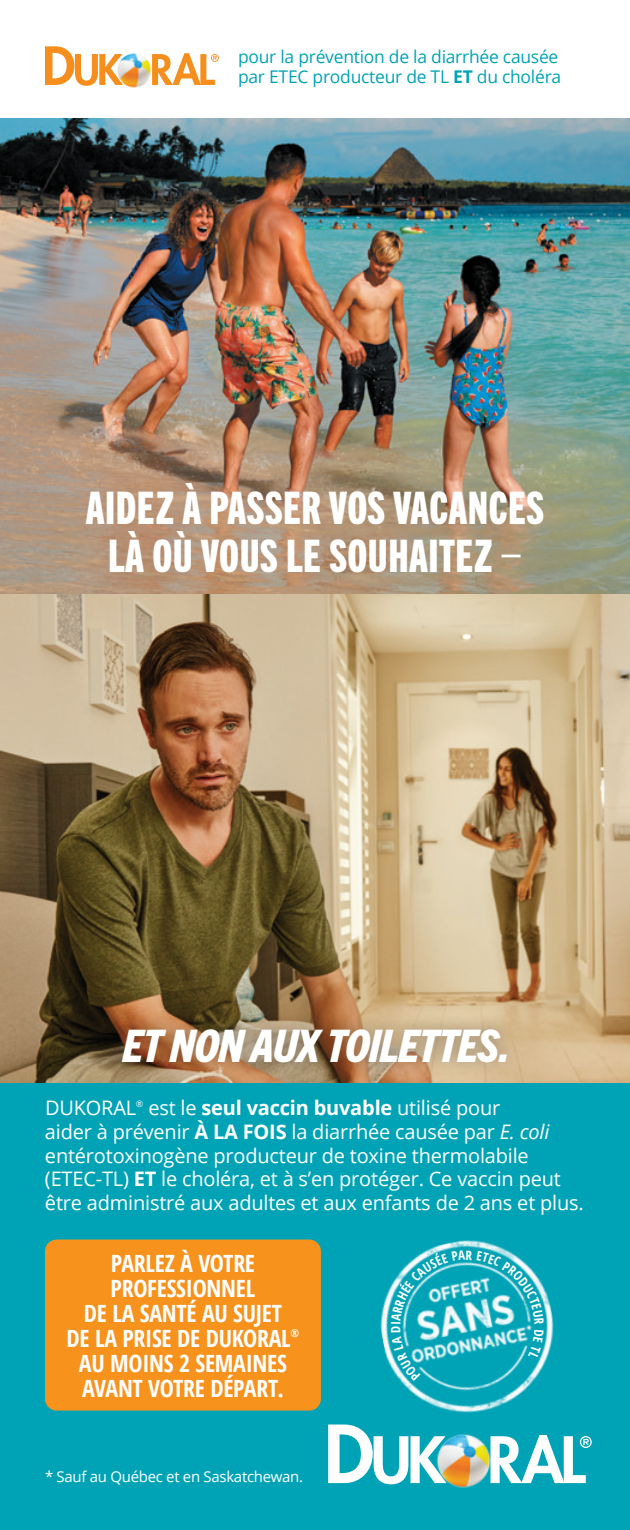
<style>
.page{position:relative;width:630px;height:1530px;background:#fff}
.page>*{position:absolute;margin:0;border:0;box-sizing:border-box;transform-origin:0 0}
.t1{font:45px/47.5px "Trade Gothic Next LT Pro Hv Cm";letter-spacing:.01em;color:#fff;text-align:center}
.t2{font:italic 800 condensed 45px "Trade Gothic Next LT Pro";letter-spacing:-.025em;color:#fff}
.t3{font:700 condensed 23.75px/25px "Open Sans";letter-spacing:-.01em;color:#fff;text-align:center}
.t4{font:20px/23.8px "Open Sans";letter-spacing:-.01em;color:#fff}
.t5{font:17.5px/20px "Open Sans";letter-spacing:-.015em;color:#00a3b6}
.t6{font:15px "Open Sans";letter-spacing:-.02em;color:#fff}
.t7{font:9px "Open Sans";color:#fff}
.s1{font-weight:700}
.s2{font-style:italic}
</style>
<div class="page">
<img style="left:0;top:594px;width:630px;height:490px">
<img style="left:0;top:119px;width:630px;height:475px">
<div style="left:0;top:1084px;width:630px;height:446px;background:#00a3b6"></div>
<div style="left:45px;top:1240px;width:276px;height:171px;background:#f7931d;border-radius:12px"></div>
<svg style="left:328px;top:1425px;width:105px;height:60px"></svg>
<svg style="left:493px;top:1435px;width:99px;height:49px"></svg>
<img style="left:433px;top:1434px;width:60px;height:54px">
<div style="left:107px;top:1013px;width:415px;height:65px;background:#231f20;opacity:.35"></div>
<svg style="left:45px;top:46px;width:69px;height:40px"></svg>
<svg style="left:154px;top:53px;width:65px;height:32px"></svg>
<img style="left:114px;top:53px;width:40px;height:35px">
<img style="left:366px;top:1240px;width:188px;height:188px">
<svg style="left:391px;top:1250px;width:153px;height:131px"></svg>
<p class="t5" style="left:238px;top:46px;width:325px">pour la prévention de la diarrhée causée par ETEC producteur de TL <span class="s1">ET</span> du choléra</p>
<h1 class="t1" style="left:86px;top:482px;width:460px">AIDEZ À PASSER VOS VACANCES<br>LÀ OÙ VOUS LE SOUHAITEZ –</h1>
<h1 class="t2" style="left:122px;top:1015px;width:390px">ET NON AUX TOILETTES.</h1>
<p class="t4" style="left:45px;top:1095px;width:93px">DUKORAL</p>
<p class="t7" style="left:136px;top:1098px;width:9px">®</p>
<p class="t4" style="left:45px;top:1095px;width:540px;text-indent:103px">est le <span class="s1">seul vaccin buvable</span> utilisé pour<br>aider à prévenir <span class="s1">À LA FOIS</span> la diarrhée causée par <span class="s2">E. coli </span>entérotoxinogène producteur de toxine thermolabile (ETEC-TL) <span class="s1">ET</span> le choléra, et à s’en protéger. Ce vaccin peut être administré aux adultes et aux enfants de 2 ans et plus.</p>
<p class="t3" style="left:67px;top:1250px;width:234px">PARLEZ À VOTRE<br>PROFESSIONNEL<br>DE LA SANTÉ AU SUJET<br>DE LA PRISE DE DUKORAL<sup>®<br></sup>AU MOINS 2 SEMAINES<br>AVANT VOTRE DÉPART.</p>
<p class="t6" style="left:45px;top:1467px;width:260px">* Sauf au Québec et en Saskatchewan.</p>
</div>
